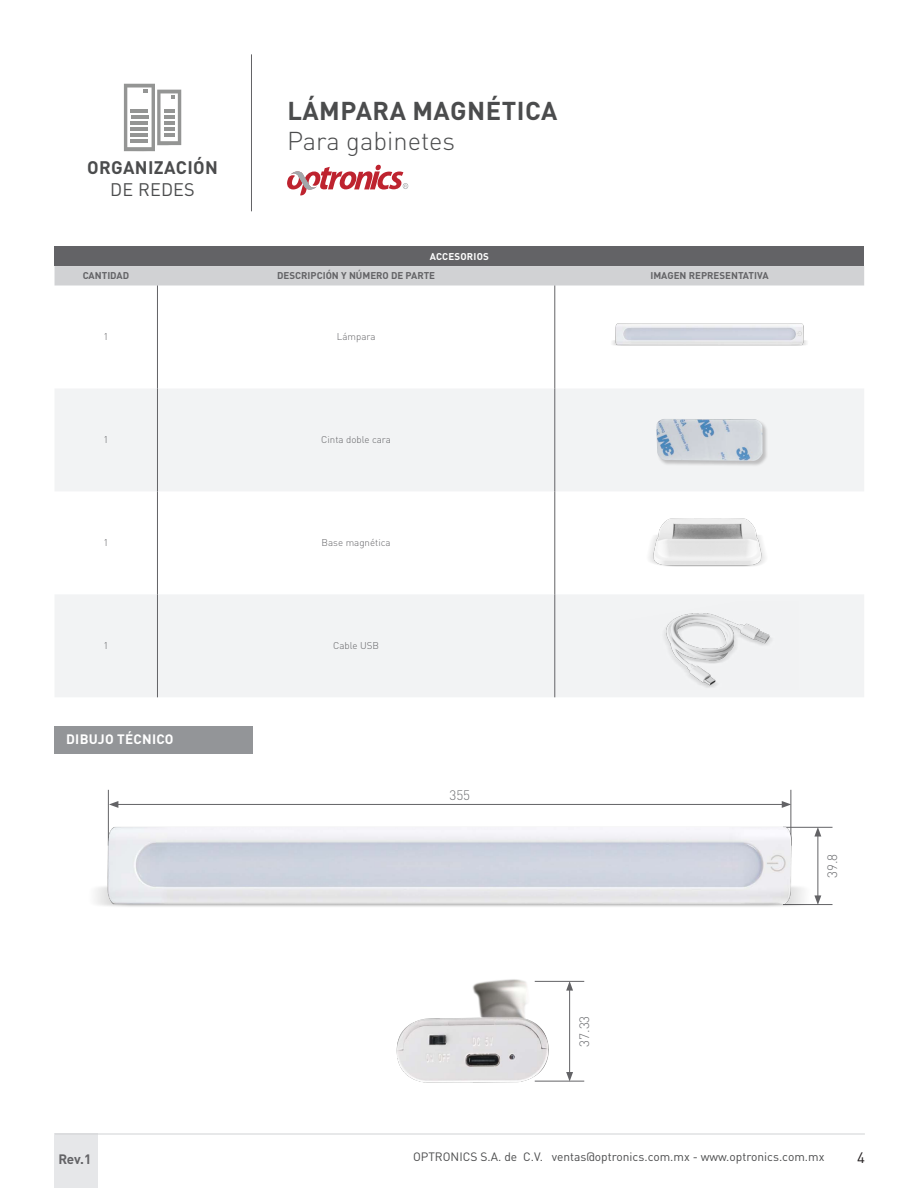
<style>
.page{position:relative;width:918px;height:1188px;background:#fff}
.page>*{position:absolute;margin:0;border:0;box-sizing:border-box;transform-origin:0 0}
.t1{font:700 25.5px "DIN Pro";letter-spacing:.02em;color:#4b4c4d}
.t2{font:300 25.5px "DIN Pro";color:#4b4c4d}
.t3{font:700 18px "DIN Pro";letter-spacing:.02em;color:#4b4c4d}
.t4{font:18px "DIN Pro";letter-spacing:.01em;color:#4b4c4d}
.t5{font:15px "DIN Pro";color:#231f20}
.t6{font:700 13.5px "DIN Pro";letter-spacing:.02em;color:#fff}
.t7{font:300 13.5px "DIN Pro";color:#6c6d70}
.t8{font:700 13.5px "DIN Pro";color:#636366}
.t9{font:12px "DIN Pro";color:#4b4c4d}
.t10{font:700 9.75px "DIN Pro";color:#636366}
.t11{font:300 9.75px "DIN Pro";color:#636366}
.t12{font:700 9.75px "DIN Pro";letter-spacing:.02em;color:#fff}
</style>
<div class="page">
<div style="left:54px;top:1134px;width:44px;height:54px;background:#e6e7e9"></div>
<hr style="left:55px;top:1134px;width:810px;height:1px;background:#d1d2d4">
<hr style="left:251px;top:54px;width:1px;height:157px;background:#636366">
<svg style="left:287px;top:165px;width:121px;height:30px"></svg>
<svg style="left:124px;top:84px;width:57px;height:67px"></svg>
<div style="left:55px;top:247px;width:809px;height:19px;background:#636366"></div>
<div style="left:55px;top:266px;width:809px;height:20px;background:#d1d2d4"></div>
<svg style="left:55px;top:388px;width:809px;height:309px;fill:#f2f3f4"></svg>
<hr style="left:157px;top:286px;width:1px;height:102px;background:#636366">
<hr style="left:554px;top:286px;width:1px;height:102px;background:#636366">
<hr style="left:157px;top:388px;width:1px;height:103px;background:#636366">
<hr style="left:554px;top:388px;width:1px;height:103px;background:#636366">
<hr style="left:157px;top:491px;width:1px;height:103px;background:#636366">
<hr style="left:554px;top:491px;width:1px;height:103px;background:#636366">
<hr style="left:157px;top:594px;width:1px;height:103px;background:#636366">
<hr style="left:554px;top:594px;width:1px;height:103px;background:#636366">
<img style="left:612px;top:323px;width:195px;height:23px">
<div style="left:656px;top:419px;width:113px;height:48px;background:#231f20;opacity:.25"></div>
<img style="left:656px;top:419px;width:107px;height:42px">
<img style="left:619px;top:498px;width:180px;height:90px">
<img style="left:619px;top:601px;width:180px;height:90px">
<div style="left:54px;top:726px;width:199px;height:27px;background:#939598"></div>
<hr style="left:108px;top:790px;width:1px;height:56px;background:#636366">
<hr style="left:790px;top:790px;width:1px;height:56px;background:#636366">
<img style="left:95px;top:800px;width:738px;height:107px">
<img style="left:396px;top:979px;width:159px;height:104px">
<hr style="left:535px;top:981px;width:49px;height:1px;background:#636366">
<hr style="left:535px;top:1081px;width:49px;height:1px;background:#636366">
<hr style="left:569px;top:988px;width:1px;height:86px;background:#636366">
<svg style="left:566px;top:1072px;width:7px;height:10px"></svg>
<svg style="left:566px;top:981px;width:7px;height:10px"></svg>
<h2 class="t3" style="left:87px;top:153px;width:132px">ORGANIZACIÓN</h2>
<h2 class="t4" style="left:110px;top:177px;width:86px">DE REDES</h2>
<h1 class="t1" style="left:287px;top:89px;width:272px">LÁMPARA MAGNÉTICA</h1>
<h1 class="t2" style="left:287px;top:121px;width:170px">Para gabinetes</h1>
<p class="t12" style="left:430px;top:248px;width:61px">ACCESORIOS</p>
<p class="t10" style="left:83px;top:268px;width:48px">CANTIDAD</p>
<p class="t10" style="left:277px;top:268px;width:160px">DESCRIPCIÓN Y NÚMERO DE PARTE</p>
<p class="t10" style="left:650px;top:268px;width:120px">IMAGEN REPRESENTATIVA</p>
<p class="t11" style="left:103px;top:329px;width:7px">1</p>
<p class="t11" style="left:337px;top:329px;width:40px">Lámpara</p>
<p class="t11" style="left:103px;top:432px;width:7px">1</p>
<p class="t11" style="left:321px;top:432px;width:71px">Cinta doble cara</p>
<p class="t11" style="left:103px;top:535px;width:7px">1</p>
<p class="t11" style="left:322px;top:535px;width:70px">Base magnética</p>
<p class="t11" style="left:103px;top:638px;width:7px">1</p>
<p class="t11" style="left:333px;top:638px;width:47px">Cable USB</p>
<p class="t6" style="left:66px;top:728px;width:109px">DIBUJO TÉCNICO</p>
<p class="t7" style="left:449px;top:785px;width:22px">355</p>
<p class="t7" style="left:574px;top:1047px;width:33px;rotate:-90deg">37.33</p>
<p class="t7" style="left:822px;top:878px;width:26px;rotate:-90deg">39.8</p>
<p class="t8" style="left:58px;top:1148px;width:34px">Rev.1</p>
<p class="t9" style="left:413px;top:1149px;width:413px">OPTRONICS S.A. de C.V. ventas@optronics.com.mx - www.optronics.com.mx</p>
<p class="t5" style="left:857px;top:1148px;width:9px">4</p>
</div>
